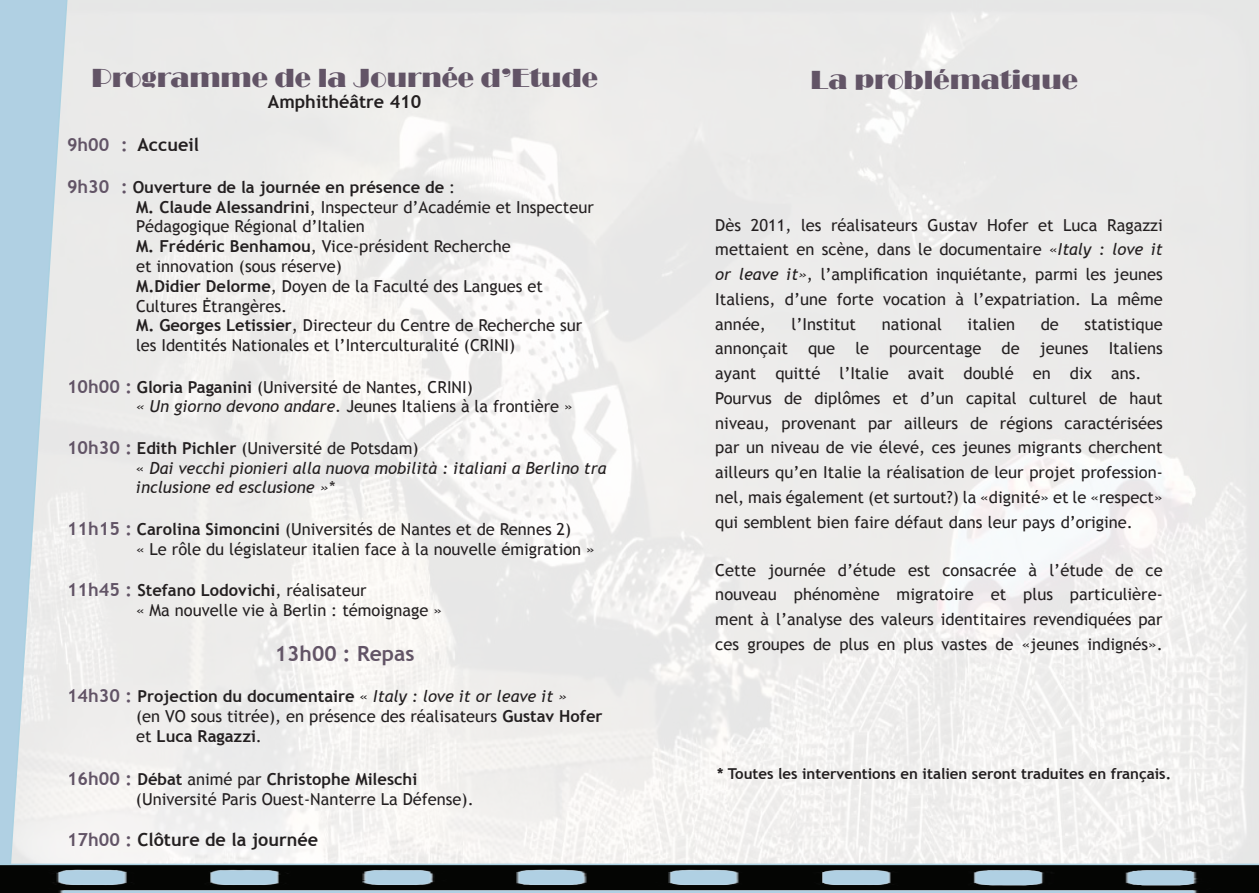
<style>
.page{position:relative;width:1259px;height:893px;background:#fff}
.page>*{position:absolute;margin:0;border:0;box-sizing:border-box;transform-origin:0 0}
.t1{font:27px "Broadway";color:#625466}
.t2{font:700 21px "Trebuchet MS";color:#625466}
.t3{font:700 18px "Trebuchet MS";color:#231f20}
.t4{font:16.5px/24.8px "Trebuchet MS";color:#231f20}
.t5{font:700 16.5px/19.8px "Trebuchet MS";color:#231f20}
.t6{font:italic 16.5px/19.8px "Trebuchet MS";color:#231f20}
.t7{font:700 15px "Trebuchet MS";color:#231f20}
.s1{color:#625466}
.s2{font-weight:700;font-size:18px;color:#625466}
.s3{font-weight:700}
.s4{font-style:italic}
.s5{font-weight:700;font-style:normal;font-size:18px;color:#625466}
.s6{font-weight:700;font-style:normal}
.s7{font-style:normal}
.s8{font-size:18px;color:#625466}
.s9{font-weight:400}
.s10{font-weight:400;font-style:italic}
</style>
<div class="page">
<svg style="left:0;top:0;width:69px;height:864px;background:#cadce6"></svg>
<svg style="left:0;top:864px;width:1259px;height:29px;background:#3f4a4f"></svg>
<h1 class="t1" style="left:91px;top:62px;width:508px">Programme de la Journée d’Etude</h1>
<p class="t3" style="left:268px;top:90px;width:155px">Amphithéâtre 410</p>
<p class="t3" style="left:67px;top:134px;width:133px"><span class="s1">9h00 :</span> Accueil</p>
<p class="t4" style="left:136px;top:177px;width:459px;line-height:19.8px;text-indent:-69px"><span class="s2">9h30 :</span> <span class="s3">Ouverture de la journée en présence de</span> :<br><span class="s3">M. Claude Alessandrini</span>, Inspecteur d’Académie et Inspecteur Pédagogique Régional d’Italien<br><span class="s3">M. Frédéric Benhamou</span>, Vice-président Recherche<br>et innovation (sous réserve)<br><span class="s3">M.Didier Delorme</span>, Doyen de la Faculté des Langues et Cultures Ėtrangères.<br><span class="s3">M. Georges Letissier</span>, Directeur du Centre de Recherche sur les Identités Nationales et l’Interculturalité (CRINI)</p>
<p class="t4" style="left:136px;top:377px;width:438px;line-height:19.8px;text-indent:-69px"><span class="s2">10h00 :</span> <span class="s3">Gloria Paganini</span> (Université de Nantes, CRINI)<br><span class="s4">« Un giorno devono andare.</span> Jeunes Italiens à la frontière »</p>
<p class="t6" style="left:136px;top:438px;width:472px;text-indent:-69px"><span class="s5">10h30 :</span> <span class="s6">Edith Pichler</span> <span class="s7">(Université de Potsdam)<br>«</span> Dai vecchi pionieri alla nuova mobilità : italiani a Berlino tra inclusione ed esclusione »*</p>
<p class="t4" style="left:136px;top:519px;width:460px;line-height:19.8px;text-indent:-69px"><span class="s2">11h15 :</span> <span class="s3">Carolina Simoncini</span> (Universités de Nantes et de Rennes 2)<br>« Le rôle du législateur italien face à la nouvelle émigration »</p>
<p class="t4" style="left:136px;top:580px;width:307px;line-height:19.8px;text-indent:-69px"><span class="s2">11h45 :</span> <span class="s3">Stefano Lodovichi</span>, réalisateur<br>« Ma nouvelle vie à Berlin : témoignage »</p>
<p class="t2" style="left:275px;top:640px;width:141px">13h00 : Repas</p>
<p class="t5" style="left:136px;top:686px;width:468px;text-indent:-69px"><span class="s8">14h30 :</span> Projection du documentaire <span class="s9">«</span> <span class="s10">Italy : love it or leave it »<br></span><span class="s9">(en VO sous titrée), en présence des réalisateurs</span> Gustav Hofer <span class="s9">et</span> Luca Ragazzi<span class="s9">.</span></p>
<p class="t4" style="left:136px;top:769px;width:339px;line-height:19.8px;text-indent:-69px"><span class="s2">16h00 :</span> <span class="s3">Débat</span> animé par <span class="s3">Christophe Mileschi </span>(Université Paris Ouest-Nanterre La Défense).</p>
<p class="t3" style="left:67px;top:828px;width:253px"><span class="s1">17h00 :</span> Clôture de la journée</p>
<h1 class="t1" style="left:810px;top:64px;width:269px">La problématique</h1>
<p class="t4" style="left:715px;top:213px;width:449px;text-align:justify">Dès 2011, les réalisateurs Gustav Hofer et Luca Ragazzi mettaient en scène, dans le documentaire «<span class="s4">Italy : love it or leave it»</span>, l’amplification inquiétante, parmi les jeunes Italiens, d’une forte vocation à l’expatriation. La même année,</p>
<p class="t4" style="left:791px;top:312px;width:66px">l’Institut</p>
<p class="t4" style="left:881px;top:312px;width:62px">national</p>
<p class="t4" style="left:967px;top:312px;width:49px">italien</p>
<p class="t4" style="left:1040px;top:312px;width:20px">de</p>
<p class="t4" style="left:715px;top:312px;width:449px;text-indent:369px">statistique annonçait que le pourcentage de jeunes Italiens ayant quitté l’Italie avait doublé en dix ans.<br>Pourvus de diplômes et d’un capital culturel de haut niveau, provenant par ailleurs de régions caractérisées par un niveau de vie élevé, ces jeunes migrants cherchent ailleurs qu’en Italie la réalisation de leur projet profession&shy;nel, mais également (et surtout?) la «dignité» et le «respect» qui semblent bien faire défaut dans leur pays d’origine.</p>
<p class="t4" style="left:715px;top:558px;width:449px;text-align:justify">Cette journée d’étude est consacrée à l’étude de ce nouveau phénomène migratoire et plus particulière&shy;ment à l’analyse des valeurs identitaires revendiquées par ces groupes de plus en plus vastes de «jeunes indignés».</p>
<p class="t7" style="left:717px;top:764px;width:455px">* Toutes les interventions en italien seront traduites en français.</p>
</div>
